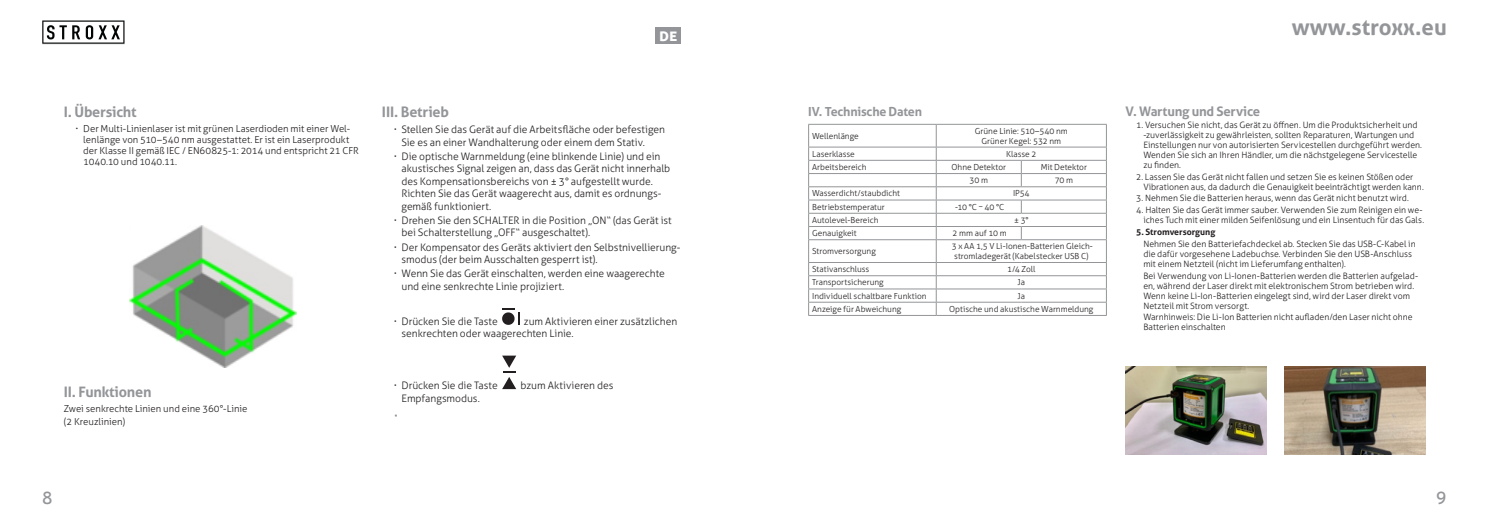
<style>
.page{position:relative;width:1489px;height:525px;background:#fff}
.page>*{position:absolute;margin:0;border:0;box-sizing:border-box;transform-origin:0 0}
.t1{font:700 22.25px "Aller";color:#939598}
.t2{font:17.38px "Aller";color:#939598}
.t3{font:700 17.12px "Aller";color:#fff}
.Rubrik_1{font:700 14.5px "Aller";letter-spacing:-.015em;color:#939598}
.Brødtekst{font:700 13.12px "Aller";letter-spacing:-.02em;color:#939598}
.Rubrik_1-2{font:700 12.5px "Aller";letter-spacing:-.02em;color:#939598}
.t4{font:300 10.25px/12.4px "Aller";letter-spacing:-.005em;color:#231f20}
.Brødtekst-2{font:300 9.62px/11px "Aller";letter-spacing:-.005em;color:#231f20}
.Brødtekst-3{font:300 8.75px/10px "Aller";letter-spacing:-.005em;color:#231f20}
.Brødtekst-4{font:700 8.75px "Aller";letter-spacing:-.005em;color:#231f20}
.Brødtekst-5{font:300 8.38px/9.5px "Aller";color:#231f20}
</style>
<div class="page">
<svg style="left:42px;top:20px;width:82px;height:24px"></svg>
<svg style="left:502px;top:308px;width:17px;height:17px"></svg>
<svg style="left:502px;top:355px;width:14px;height:34px"></svg>
<div style="left:655px;top:27px;width:25px;height:17px;background:#939598"></div>
<hr style="left:808px;top:124px;width:128px;height:1px;background:#939598">
<hr style="left:936px;top:124px;width:85px;height:1px;background:#939598">
<hr style="left:1021px;top:124px;width:85px;height:1px;background:#939598">
<hr style="left:808px;top:147px;width:128px;height:1px;background:#939598">
<hr style="left:936px;top:147px;width:85px;height:1px;background:#939598">
<hr style="left:1021px;top:147px;width:85px;height:1px;background:#939598">
<hr style="left:808px;top:160px;width:128px;height:1px;background:#939598">
<hr style="left:936px;top:160px;width:85px;height:1px;background:#939598">
<hr style="left:1021px;top:160px;width:85px;height:1px;background:#939598">
<hr style="left:808px;top:173px;width:128px;height:1px;background:#939598">
<hr style="left:936px;top:173px;width:85px;height:1px;background:#939598">
<hr style="left:1021px;top:173px;width:85px;height:1px;background:#939598">
<svg style="left:1020px;top:160px;width:1px;height:26px"></svg>
<hr style="left:808px;top:186px;width:128px;height:1px;background:#939598">
<hr style="left:936px;top:186px;width:85px;height:1px;background:#939598">
<hr style="left:1021px;top:186px;width:85px;height:1px;background:#939598">
<hr style="left:808px;top:199px;width:128px;height:1px;background:#939598">
<hr style="left:936px;top:199px;width:85px;height:1px;background:#939598">
<hr style="left:1021px;top:199px;width:85px;height:1px;background:#939598">
<svg style="left:1020px;top:200px;width:1px;height:13px"></svg>
<hr style="left:808px;top:213px;width:128px;height:1px;background:#939598">
<hr style="left:936px;top:213px;width:85px;height:1px;background:#939598">
<hr style="left:1021px;top:213px;width:85px;height:1px;background:#939598">
<hr style="left:808px;top:226px;width:128px;height:1px;background:#939598">
<hr style="left:936px;top:226px;width:85px;height:1px;background:#939598">
<hr style="left:1021px;top:226px;width:85px;height:1px;background:#939598">
<svg style="left:1020px;top:227px;width:1px;height:12px"></svg>
<hr style="left:808px;top:239px;width:128px;height:1px;background:#939598">
<hr style="left:936px;top:239px;width:85px;height:1px;background:#939598">
<hr style="left:1021px;top:239px;width:85px;height:1px;background:#939598">
<hr style="left:808px;top:262px;width:128px;height:1px;background:#939598">
<hr style="left:936px;top:262px;width:85px;height:1px;background:#939598">
<hr style="left:1021px;top:262px;width:85px;height:1px;background:#939598">
<hr style="left:808px;top:275px;width:128px;height:1px;background:#939598">
<hr style="left:936px;top:275px;width:85px;height:1px;background:#939598">
<hr style="left:1021px;top:275px;width:85px;height:1px;background:#939598">
<hr style="left:808px;top:288px;width:128px;height:1px;background:#939598">
<hr style="left:936px;top:288px;width:85px;height:1px;background:#939598">
<hr style="left:1021px;top:288px;width:85px;height:1px;background:#939598">
<hr style="left:808px;top:302px;width:128px;height:1px;background:#939598">
<svg style="left:808px;top:124px;width:1px;height:191px"></svg>
<hr style="left:936px;top:302px;width:85px;height:1px;background:#939598">
<svg style="left:935px;top:124px;width:1px;height:191px"></svg>
<hr style="left:1021px;top:302px;width:85px;height:1px;background:#939598">
<svg style="left:1106px;top:124px;width:1px;height:191px"></svg>
<hr style="left:808px;top:315px;width:128px;height:1px;background:#939598">
<hr style="left:936px;top:315px;width:85px;height:1px;background:#939598">
<hr style="left:1021px;top:315px;width:85px;height:1px;background:#939598">
<img style="left:129px;top:226px;width:167px;height:141px">
<img style="left:1125px;top:366px;width:141px;height:88px">
<img style="left:1284px;top:366px;width:140px;height:88px">
<p class="t3" style="left:659px;top:24px;width:20px">de</p>
<p class="Rubrik_1" style="left:64px;top:103px;width:74px">I. Übersicht</p>
<p class="Brødtekst-2" style="left:83px;top:123px;width:277px">Der Multi-Linienlaser ist mit grünen Laserdioden mit einer Wel&shy;lenlänge von 510–540 nm ausgestattet. Er ist ein Laserprodukt der Klasse II gemäß IEC / EN60825-1: 2014 und entspricht 21 CFR 1040.10 und 1040.11.</p>
<p class="Rubrik_1" style="left:64px;top:382px;width:89px">II. Funktionen</p>
<p class="Brødtekst-2" style="left:64px;top:402px;width:185px">Zwei senkrechte Linien und eine 360°-Linie</p>
<p class="Brødtekst-2" style="left:64px;top:415px;width:63px">(2 Kreuzlinien)</p>
<p class="Rubrik_1" style="left:382px;top:103px;width:68px">III. Betrieb</p>
<p class="t4" style="left:401px;top:123px;width:265px">Stellen Sie das Gerät auf die Arbeitsfläche oder befestigen<br>Sie es an einer Wandhalterung oder einem dem Stativ.</p>
<p class="t4" style="left:401px;top:150px;width:270px">Die optische Warnmeldung (eine blinkende Linie) und ein akustisches Signal zeigen an, dass das Gerät nicht innerhalb des Kompensationsbereichs von ± 3° aufgestellt wurde.<br>Richten Sie das Gerät waagerecht aus, damit es ordnungs&shy;gemäß funktioniert.</p>
<p class="t4" style="left:401px;top:214px;width:272px">Drehen Sie den SCHALTER in die Position „ON“ (das Gerät ist bei Schalterstellung „OFF“ ausgeschaltet).</p>
<p class="t4" style="left:401px;top:241px;width:280px">Der Kompensator des Geräts aktiviert den Selbstnivellierung&shy;smodus (der beim Ausschalten gesperrt ist).</p>
<p class="t4" style="left:401px;top:267px;width:265px">Wenn Sie das Gerät einschalten, werden eine waagerechte und eine senkrechte Linie projiziert.</p>
<p class="t4" style="left:401px;top:315px;width:98px">Drücken Sie die Taste</p>
<p class="t4" style="left:401px;top:315px;width:277px;text-indent:122px">zum Aktivieren einer zusätzlichen senkrechten oder waagerechten Linie.</p>
<p class="t4" style="left:401px;top:379px;width:98px">Drücken Sie die Taste</p>
<p class="t4" style="left:520px;top:379px;width:94px">bzum Aktivieren des</p>
<p class="t4" style="left:401px;top:391px;width:80px">Empfangsmodus.</p>
<p class="Rubrik_1-2" style="left:808px;top:103px;width:115px">IV. Technische Daten</p>
<p class="Brødtekst-5" style="left:812px;top:131px;width:48px">Wellenlänge</p>
<p class="Brødtekst-5" style="left:974px;top:126px;width:95px">Grüne Linie: 510–540 nm</p>
<p class="Brødtekst-5" style="left:981px;top:136px;width:81px">Grüner Kegel: 532 nm</p>
<p class="Brødtekst-5" style="left:812px;top:149px;width:44px">Laserklasse</p>
<p class="Brødtekst-5" style="left:1006px;top:149px;width:32px">Klasse 2</p>
<p class="Brødtekst-5" style="left:812px;top:162px;width:56px">Arbeitsbereich</p>
<p class="Brødtekst-5" style="left:951px;top:162px;width:56px">Ohne Detektor</p>
<p class="Brødtekst-5" style="left:1040px;top:162px;width:48px">Mit Detektor</p>
<p class="Brødtekst-5" style="left:969px;top:175px;width:20px">30 m</p>
<p class="Brødtekst-5" style="left:1054px;top:175px;width:20px">70 m</p>
<p class="Brødtekst-5" style="left:812px;top:189px;width:89px">Wasserdicht/staubdicht</p>
<p class="Brødtekst-5" style="left:1012px;top:189px;width:18px">IP54</p>
<p class="Brødtekst-5" style="left:812px;top:202px;width:74px">Betriebstemperatur</p>
<p class="Brødtekst-5" style="left:954px;top:202px;width:51px">-10 °C ~ 40 °C</p>
<p class="Brødtekst-5" style="left:812px;top:215px;width:68px">Autolevel-Bereich</p>
<p class="Brødtekst-5" style="left:1014px;top:215px;width:16px">± 3°</p>
<p class="Brødtekst-5" style="left:812px;top:228px;width:46px">Genauigkeit</p>
<p class="Brødtekst-5" style="left:952px;top:228px;width:56px">2 mm auf 10 m</p>
<p class="Brødtekst-5" style="left:812px;top:246px;width:65px">Stromversorgung</p>
<p class="Brødtekst-5" style="left:951px;top:241px;width:143px">3 x AA 1,5 V Li-Ionen-Batterien Gleich&shy;stromladegerät (Kabelstecker USB C)</p>
<p class="Brødtekst-5" style="left:812px;top:264px;width:59px">Stativanschluss</p>
<p class="Brødtekst-5" style="left:1007px;top:264px;width:30px">1/4 Zoll</p>
<p class="Brødtekst-5" style="left:812px;top:277px;width:73px">Transportsicherung</p>
<p class="Brødtekst-5" style="left:1017px;top:277px;width:9px">Ja</p>
<p class="Brødtekst-5" style="left:812px;top:291px;width:116px">Individuell schaltbare Funktion</p>
<p class="Brødtekst-5" style="left:1017px;top:291px;width:9px">Ja</p>
<p class="Brødtekst-5" style="left:812px;top:304px;width:91px">Anzeige für Abweichung</p>
<p class="Brødtekst-5" style="left:949px;top:304px;width:146px">Optische und akustische Warnmeldung</p>
<h1 class="t1" style="left:1291px;top:13px;width:156px">www.stroxx.eu</h1>
<p class="Brødtekst" style="left:1125px;top:103px;width:136px">V. Wartung und Service</p>
<p class="Brødtekst-3" style="left:1143px;top:120px;width:280px;text-indent:-7px">1. Versuchen Sie nicht, das Gerät zu öffnen. Um die Produktsicherheit und -zuverlässigkeit zu gewährleisten, sollten Reparaturen, Wartungen und Einstellungen nur von autorisierten Servicestellen durchgeführt werden.<br>Wenden Sie sich an Ihren Händler, um die nächstgelegene Servicestelle zu finden.</p>
<p class="Brødtekst-3" style="left:1143px;top:171px;width:282px;text-indent:-7px">2. Lassen Sie das Gerät nicht fallen und setzen Sie es keinen Stößen oder<br>Vibrationen aus, da dadurch die Genauigkeit beeinträchtigt werden kann.</p>
<p class="Brødtekst-3" style="left:1136px;top:193px;width:274px">3. Nehmen Sie die Batterien heraus, wenn das Gerät nicht benutzt wird.</p>
<p class="Brødtekst-3" style="left:1136px;top:205px;width:289px;text-align:right">4. Halten Sie das Gerät immer sauber. Verwenden Sie zum Reinigen ein we&shy;iches Tuch mit einer milden Seifenlösung und ein Linsentuch für das Gals.</p>
<p class="Brødtekst-4" style="left:1136px;top:226px;width:81px">5. Stromversorgung</p>
<p class="Brødtekst-3" style="left:1143px;top:238px;width:274px">Nehmen Sie den Batteriefachdeckel ab. Stecken Sie das USB-C-Kabel in die dafür vorgesehene Ladebuchse. Verbinden Sie den USB-Anschluss mit einem Netzteil (nicht im Lieferumfang enthalten).</p>
<p class="Brødtekst-3" style="left:1143px;top:270px;width:276px">Bei Verwendung von Li-Ionen-Batterien werden die Batterien aufgelad&shy;en, während der Laser direkt mit elektronischem Strom betrieben wird.<br>Wenn keine Li-Ion-Batterien eingelegt sind, wird der Laser direkt vom Netzteil mit Strom versorgt.</p>
<p class="Brødtekst-3" style="left:1143px;top:312px;width:271px">Warnhinweis: Die Li-Ion Batterien nicht aufladen/den Laser nicht ohne<br>Batterien einschalten</p>
<h2 class="t2" style="left:42px;top:487px;width:12px">8</h2>
<h2 class="t2" style="left:1436px;top:487px;width:12px">9</h2>
</div>
